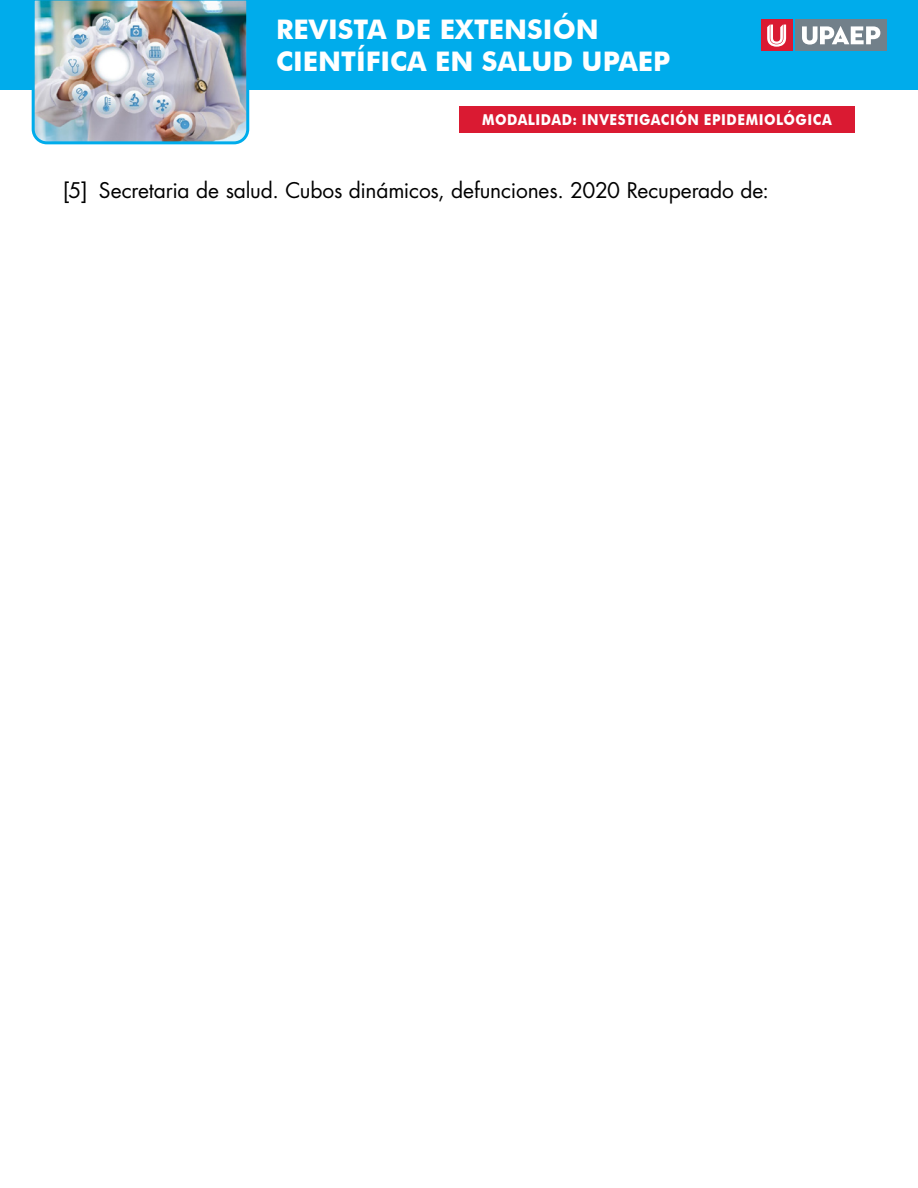
<style>
.page{position:relative;width:918px;height:1188px;background:#fff}
.page>*{position:absolute;margin:0;border:0;box-sizing:border-box;transform-origin:0 0}
.t1{font:700 27px/32.4px "Futura BT";color:#fff}
.referencias{font:21px "Futura Std";letter-spacing:-.01em;color:#000}
.t2{font:700 15px "Futura BT";color:#fff;scale:.9 1}
</style>
<div class="page">
<div style="left:0;top:0;width:918px;height:90px;background:#00aceb"></div>
<img style="left:31px;top:0;width:219px;height:145px">
<div style="left:796px;top:20px;width:91px;height:31px;background:#72808a"></div>
<svg style="left:802px;top:26px;width:78px;height:19px"></svg>
<div style="left:761px;top:20px;width:31px;height:31px;background:#da1a32"></div>
<svg style="left:767px;top:25px;width:19px;height:22px"></svg>
<div style="left:459px;top:106px;width:396px;height:27px;background:#da1a32"></div>
<p class="t1" style="left:276px;top:13px;width:396px">REVISTA DE EXTENSIÓN<br>CIENTÍFICA EN SALUD UPAEP</p>
<p class="t2" style="left:482px;top:111px;width:26px">MODALIDAD</p>
<p class="t2" style="left:572px;top:111px;width:28px">: INVESTIGACIÓN</p>
<p class="t2" style="left:704px;top:111px;width:21px">EPIDEMIOLÓGICA</p>
<p class="referencias" style="left:63px;top:177px;width:708px">[5] Secretaria de salud. Cubos dinámicos, defunciones. 2020 Recuperado de:</p>
</div>
